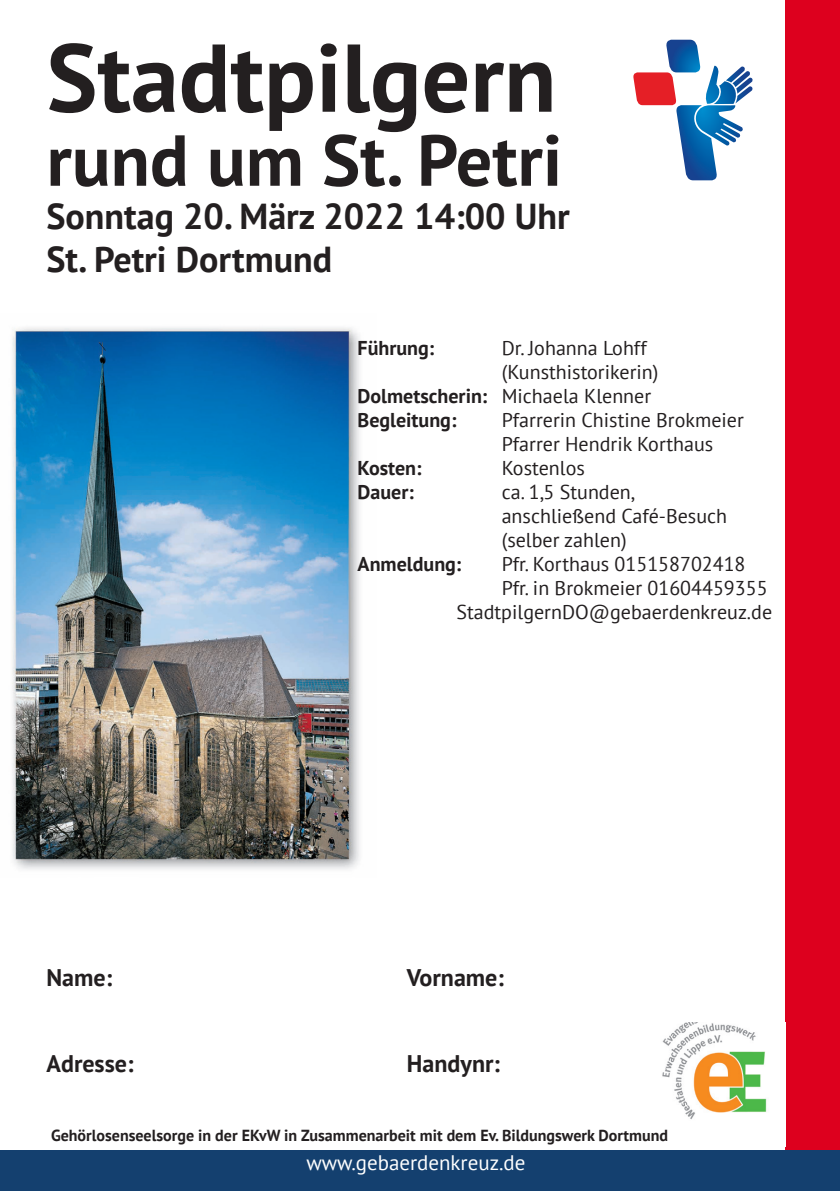
<style>
.page{position:relative;width:840px;height:1191px;background:#fff}
.page>*{position:absolute;margin:0;border:0;box-sizing:border-box;transform-origin:0 0}
.t1{font:700 96px "PT Sans";color:#231f20}
.t2{font:700 72px "PT Sans";color:#231f20}
.t3{font:700 36px "PT Sans";color:#231f20}
.t4{font:700 24px "PT Sans";color:#231f20}
.Einf__Abs{font:21px "PT Sans";color:#fff}
.t5{font:20px "PT Sans";color:#231f20}
.t6{font:700 20px "PT Sans";color:#231f20}
.t7{font:700 16px "PT Sans";color:#231f20}
.s1{font-weight:700}
</style>
<div class="page">
<div style="left:785px;top:0;width:54px;height:1153px;background:#dd001e"></div>
<div style="left:0;top:1150px;width:839px;height:40px;background:#14406f"></div>
<img style="left:666px;top:40px;width:34px;height:32px">
<img style="left:676px;top:105px;width:41px;height:75px">
<svg style="left:633px;top:72px;width:43px;height:33px"></svg>
<img style="left:693px;top:66px;width:59px;height:80px">
<img style="left:12px;top:327px;width:348px;height:543px">
<img style="left:662px;top:1022px;width:105px;height:98px">
<p class="t1" style="left:46px;top:14px;width:511px">Stadtpilgern</p>
<p class="t2" style="left:46px;top:113px;width:517px">rund um St. Petri</p>
<p class="t3" style="left:46px;top:192px;width:524px">Sonntag 20. März 2022 14:00 Uhr</p>
<p class="t3" style="left:46px;top:236px;width:287px">St. Petri Dortmund</p>
<p class="t6" style="left:357px;top:335px;width:78px">Führung:</p>
<p class="t5" style="left:501px;top:335px;width:146px">Dr. Johanna Lohff</p>
<p class="t5" style="left:501px;top:359px;width:158px">(Kunsthistorikerin)</p>
<p class="t5" style="left:357px;top:383px;width:295px"><span class="s1">Dolmetscherin:</span> Michaela Klenner</p>
<p class="t6" style="left:357px;top:407px;width:100px">Begleitung:</p>
<p class="t5" style="left:501px;top:407px;width:243px">Pfarrerin Chistine Brokmeier</p>
<p class="t5" style="left:501px;top:431px;width:213px">Pfarrer Hendrik Korthaus</p>
<p class="t6" style="left:357px;top:455px;width:65px">Kosten:</p>
<p class="t5" style="left:501px;top:455px;width:85px">Kostenlos</p>
<p class="t6" style="left:357px;top:479px;width:58px">Dauer:</p>
<p class="t5" style="left:501px;top:479px;width:134px">ca. 1,5 Stunden,</p>
<p class="t5" style="left:501px;top:503px;width:227px">anschließend Café-Besuch</p>
<p class="t5" style="left:501px;top:527px;width:126px">(selber zahlen)</p>
<p class="t6" style="left:357px;top:551px;width:105px">Anmeldung:</p>
<p class="t5" style="left:501px;top:551px;width:245px">Pfr. Korthaus 015158702418</p>
<p class="t5" style="left:501px;top:575px;width:267px">Pfr. in Brokmeier 01604459355</p>
<p class="t5" style="left:456px;top:599px;width:317px">StadtpilgernDO@gebaerdenkreuz.de</p>
<p class="t4" style="left:46px;top:961px;width:67px">Name:</p>
<p class="t4" style="left:406px;top:961px;width:98px">Vorname:</p>
<p class="t4" style="left:46px;top:1047px;width:88px">Adresse:</p>
<p class="t4" style="left:406px;top:1047px;width:94px">Handynr:</p>
<p class="t7" style="left:51px;top:1125px;width:618px">Gehörlosenseelsorge in der EKvW in Zusammenarbeit mit dem Ev. Bildungswerk Dortmund</p>
<p class="Einf__Abs" style="left:306px;top:1149px;width:220px">www.gebaerdenkreuz.de</p>
</div>
